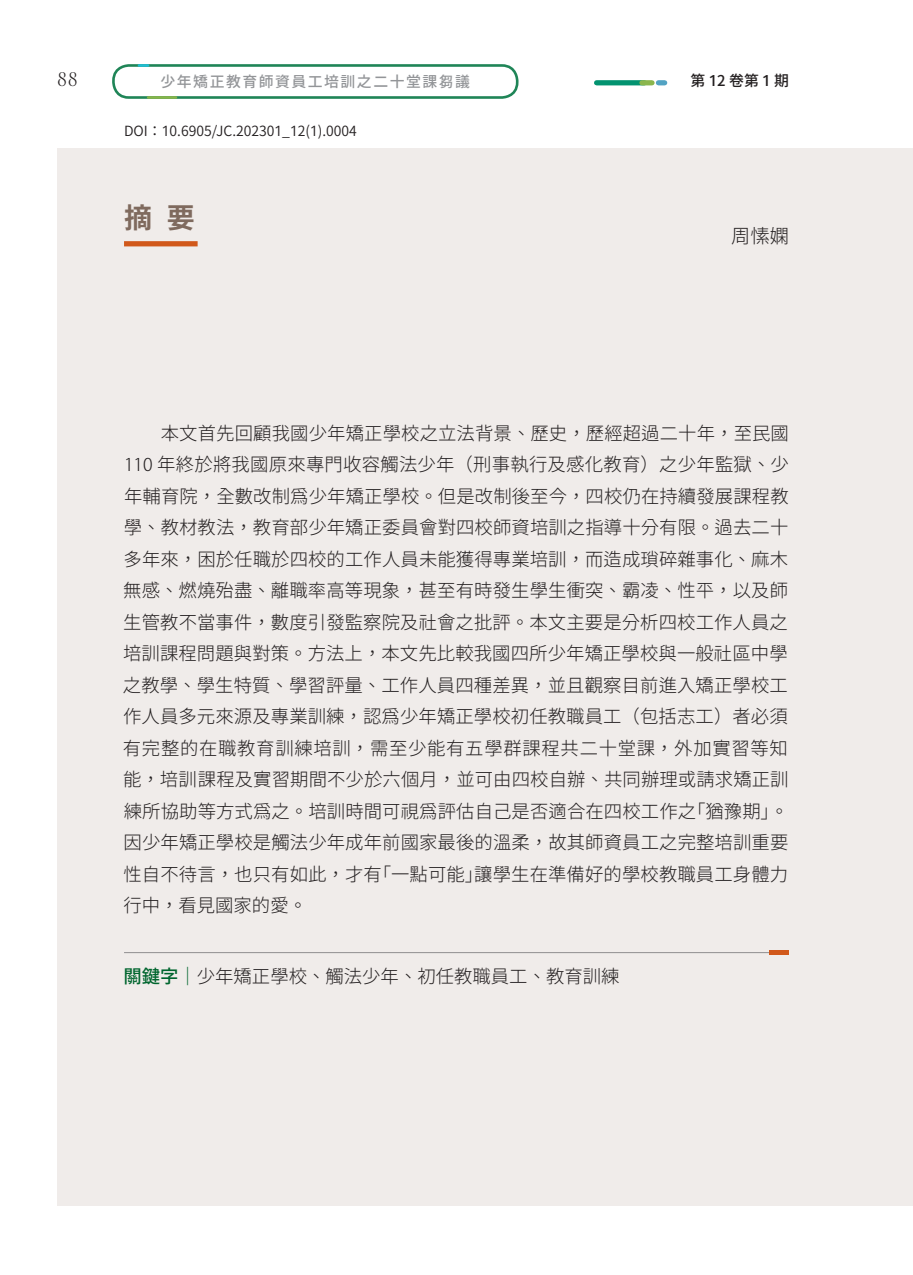
<style>
.page{position:relative;width:913px;height:1275px;background:#fff}
.page>*{position:absolute;margin:0;border:0;box-sizing:border-box;transform-origin:0 0}
.t1{font:28px "Gen Yo Gothic TW B";color:#7f6a5e}
.t2{font:19.25px "Gen Yo Gothic TW L";color:#231f20}
.t3{font:19.25px "Bodebeck LT Std";color:#231f20}
.t4{font:18.38px/31.5px "Gen Yo Gothic TW L";letter-spacing:.005em;color:#231f20;text-align:justify}
.t5{font:14.88px "Gen Yo Gothic TW M";letter-spacing:.1em;color:#939598}
.t6{font:14.88px "Gen Yo Gothic TW M";color:#231f20}
.t7{font:14px "Gen Yo Gothic TW N";color:#231f20}
.s1{font-family:"Koz Go Pro";font-weight:300;font-size:17.5px}
.s2{font-family:"Gen Yo Gothic TW M";color:#00652e}
</style>
<div class="page">
<div style="left:57px;top:148px;width:856px;height:1057px;background:#f0ecea"></div>
<div style="left:596px;top:80px;width:48px;height:5px;background:#039370"></div>
<div style="left:642px;top:80px;width:10px;height:5px;background:#8bb64d"></div>
<svg style="left:658px;top:80px;width:7px;height:5px"></svg>
<div style="left:112px;top:64px;width:406px;height:35px;border:3px solid #1f8557;border-radius:15px"></div>
<hr style="left:148px;top:96px;width:28px;height:3px;background:#88b54a">
<svg style="left:139px;top:64px;width:9px;height:3px"></svg>
<div style="left:124px;top:241px;width:74px;height:5px;background:#d1581a"></div>
<hr style="left:124px;top:952px;width:665px;height:1px;background:#69696c">
<div style="left:769px;top:950px;width:20px;height:5px;background:#d1581a"></div>
<p class="t3" style="left:57px;top:69px;width:22px">88</p>
<p class="t5" style="left:161px;top:73px;width:311px">少年矯正教育師資員工培訓之二十堂課芻議</p>
<p class="t6" style="left:690px;top:72px;width:100px">第 12 卷第 1 期</p>
<p class="t7" style="left:124px;top:123px;width:234px">DOI：10.6905/JC.202301_12(1).0004</p>
<h1 class="t1" style="left:124px;top:202px;width:72px">摘 要</h1>
<p class="t2" style="left:731px;top:226px;width:59px">周愫嫻</p>
<p class="t4" style="left:123px;top:417px;width:667px;text-indent:38px">本文首先回顧我國少年矯正學校之立法背景、歷史，歷經超過二十年，至民國<span class="s1">110</span> 年終於將我國原來專門收容觸法少年（刑事執行及感化教育）之少年監獄、少年輔育院，全數改制為少年矯正學校。但是改制後至今，四校仍在持續發展課程教學、教材教法，教育部少年矯正委員會對四校師資培訓之指導十分有限。過去二十多年來，困於任職於四校的工作人員未能獲得專業培訓，而造成瑣碎雜事化、麻木無感、燃燒殆盡、離職率高等現象，甚至有時發生學生衝突、霸凌、性平，以及師生管教不當事件，數度引發監察院及社會之批評。本文主要是分析四校工作人員之培訓課程問題與對策。方法上，本文先比較我國四所少年矯正學校與一般社區中學之教學、學生特質、學習評量、工作人員四種差異，並且觀察目前進入矯正學校工作人員多元來源及專業訓練，認為少年矯正學校初任教職員工（包括志工）者必須有完整的在職教育訓練培訓，需至少能有五學群課程共二十堂課，外加實習等知能，培訓課程及實習期間不少於六個月，並可由四校自辦、共同辦理或請求矯正訓練所協助等方式為之。培訓時間可視為評估自己是否適合在四校工作之「猶豫期」。因少年矯正學校是觸法少年成年前國家最後的溫柔，故其師資員工之完整培訓重要性自不待言，也只有如此，才有「一點可能」讓學生在準備好的學校教職員工身體力行中，看見國家的愛。</p>
<p class="t4" style="left:123px;top:961px;width:498px"><span class="s2">關鍵字│</span>少年矯正學校、觸法少年、初任教職員工、教育訓練</p>
</div>
